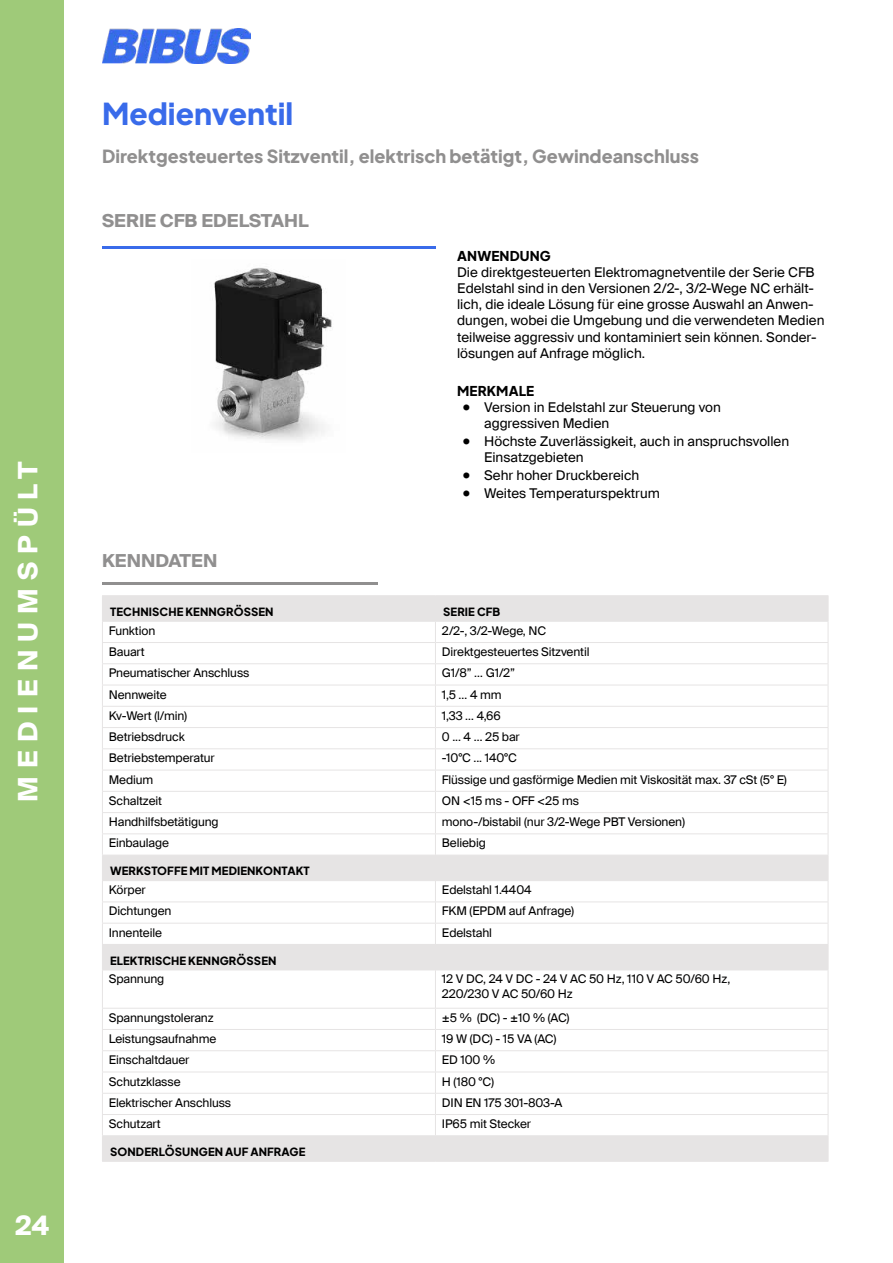
<style>
.page{position:relative;width:893px;height:1263px;background:#fff}
.page>*{position:absolute;margin:0;border:0;box-sizing:border-box;transform-origin:0 0}
.t1{font:800 30px "Plus Jakarta Sans";color:#396bea}
.t2{font:700 27px "Suisse Intl";letter-spacing:.3em;color:#fff}
.t3{font:800 18px "Plus Jakarta Sans";color:#908f8f}
.t4{font:700 18px "Suisse Intl";color:#908f8f}
.t5{font:13.5px/16.2px "Suisse Intl";color:#000}
.t6{font:800 13.5px "Plus Jakarta Sans";letter-spacing:.01em;color:#000}
.t7{font:12px/14.4px "Suisse Intl";letter-spacing:-.01em;color:#000}
.t8{font:800 11.25px "Plus Jakarta Sans";letter-spacing:.01em;color:#000}
.s1{font-weight:600;font-size:16.5px}
</style>
<div class="page">
<img style="left:102px;top:29px;width:149px;height:35px">
<div style="left:0;top:0;width:64px;height:1263px;background:#9fca79"></div>
<hr style="left:102px;top:247px;width:334px;height:2px;background:#396bea">
<img style="left:214px;top:267px;width:118px;height:174px">
<hr style="left:102px;top:583px;width:276px;height:2px;background:#908f8f">
<svg style="left:103px;top:596px;width:725px;height:565px"></svg>
<hr style="left:435px;top:595px;width:393px;height:1px;background:#e6e4e4">
<hr style="left:435px;top:621px;width:393px;height:1px;background:#e6e4e4">
<hr style="left:102px;top:642px;width:333px;height:1px;background:#e6e4e4">
<hr style="left:435px;top:642px;width:393px;height:1px;background:#e6e4e4">
<hr style="left:102px;top:663px;width:333px;height:1px;background:#e6e4e4">
<hr style="left:435px;top:663px;width:393px;height:1px;background:#e6e4e4">
<hr style="left:102px;top:685px;width:333px;height:1px;background:#e6e4e4">
<hr style="left:435px;top:685px;width:393px;height:1px;background:#e6e4e4">
<hr style="left:102px;top:706px;width:333px;height:1px;background:#e6e4e4">
<hr style="left:435px;top:706px;width:393px;height:1px;background:#e6e4e4">
<hr style="left:102px;top:727px;width:333px;height:1px;background:#e6e4e4">
<hr style="left:435px;top:727px;width:393px;height:1px;background:#e6e4e4">
<hr style="left:102px;top:748px;width:333px;height:1px;background:#e6e4e4">
<hr style="left:435px;top:748px;width:393px;height:1px;background:#e6e4e4">
<hr style="left:102px;top:770px;width:333px;height:1px;background:#e6e4e4">
<hr style="left:435px;top:770px;width:393px;height:1px;background:#e6e4e4">
<hr style="left:102px;top:791px;width:333px;height:1px;background:#e6e4e4">
<hr style="left:435px;top:791px;width:393px;height:1px;background:#e6e4e4">
<hr style="left:102px;top:812px;width:333px;height:1px;background:#e6e4e4">
<hr style="left:435px;top:812px;width:393px;height:1px;background:#e6e4e4">
<hr style="left:102px;top:833px;width:333px;height:1px;background:#e6e4e4">
<hr style="left:435px;top:833px;width:393px;height:1px;background:#e6e4e4">
<hr style="left:102px;top:901px;width:333px;height:1px;background:#e6e4e4">
<hr style="left:435px;top:901px;width:393px;height:1px;background:#e6e4e4">
<hr style="left:102px;top:923px;width:333px;height:1px;background:#e6e4e4">
<hr style="left:435px;top:923px;width:393px;height:1px;background:#e6e4e4">
<hr style="left:435px;top:970px;width:1px;height:38px;background:#e6e4e4">
<hr style="left:102px;top:1008px;width:333px;height:1px;background:#e6e4e4">
<hr style="left:435px;top:1008px;width:393px;height:1px;background:#e6e4e4">
<hr style="left:102px;top:1029px;width:333px;height:1px;background:#e6e4e4">
<hr style="left:435px;top:1029px;width:393px;height:1px;background:#e6e4e4">
<hr style="left:102px;top:1050px;width:333px;height:1px;background:#e6e4e4">
<hr style="left:435px;top:1050px;width:393px;height:1px;background:#e6e4e4">
<hr style="left:102px;top:1071px;width:333px;height:1px;background:#e6e4e4">
<hr style="left:435px;top:1071px;width:393px;height:1px;background:#e6e4e4">
<hr style="left:102px;top:1093px;width:333px;height:1px;background:#e6e4e4">
<hr style="left:435px;top:1093px;width:393px;height:1px;background:#e6e4e4">
<hr style="left:102px;top:1114px;width:333px;height:1px;background:#e6e4e4">
<hr style="left:435px;top:1114px;width:393px;height:1px;background:#e6e4e4">
<svg style="left:435px;top:1009px;width:1px;height:152px"></svg>
<hr style="left:102px;top:595px;width:333px;height:1px;background:#e6e4e4">
<svg style="left:435px;top:596px;width:1px;height:373px"></svg>
<hr style="left:102px;top:621px;width:333px;height:1px;background:#e6e4e4">
<hr style="left:102px;top:855px;width:333px;height:1px;background:#e6e4e4">
<hr style="left:435px;top:855px;width:393px;height:1px;background:#e6e4e4">
<hr style="left:102px;top:880px;width:333px;height:1px;background:#e6e4e4">
<hr style="left:435px;top:880px;width:393px;height:1px;background:#e6e4e4">
<hr style="left:102px;top:944px;width:333px;height:1px;background:#e6e4e4">
<hr style="left:435px;top:944px;width:393px;height:1px;background:#e6e4e4">
<svg style="left:102px;top:596px;width:1px;height:373px"></svg>
<svg style="left:828px;top:596px;width:1px;height:373px"></svg>
<hr style="left:102px;top:969px;width:333px;height:1px;background:#e6e4e4">
<hr style="left:435px;top:969px;width:393px;height:1px;background:#e6e4e4">
<hr style="left:102px;top:970px;width:1px;height:38px;background:#e6e4e4">
<hr style="left:828px;top:970px;width:1px;height:38px;background:#e6e4e4">
<hr style="left:102px;top:1135px;width:333px;height:1px;background:#e6e4e4">
<svg style="left:102px;top:1009px;width:1px;height:152px"></svg>
<hr style="left:435px;top:1135px;width:393px;height:1px;background:#e6e4e4">
<svg style="left:828px;top:1008px;width:1px;height:153px"></svg>
<hr style="left:102px;top:1161px;width:333px;height:1px;background:#e6e4e4">
<hr style="left:435px;top:1161px;width:393px;height:1px;background:#e6e4e4">
<h2 class="t2" style="left:13px;top:802px;width:342px;rotate:-90deg">MEDIENUMSPÜLT</h2>
<h2 class="t2" style="left:15px;top:1210px;width:36px">24</h2>
<h1 class="t1" style="left:102px;top:86px;width:193px">Medienventil</h1>
<h3 class="t3" style="left:102px;top:140px;width:598px">Direktgesteuertes Sitzventil, elektrisch betätigt, Gewindeanschluss</h3>
<h3 class="t4" style="left:102px;top:210px;width:208px">SERIE CFB EDELSTAHL</h3>
<h3 class="t4" style="left:102px;top:550px;width:117px">KENNDATEN</h3>
<p class="t6" style="left:457px;top:243px;width:95px">ANWENDUNG</p>
<p class="t5" style="left:457px;top:264px;width:369px">Die direktgesteuerten Elektromagnetventile der Serie CFB Edelstahl sind in den Versionen 2/2-, 3/2-Wege NC erhält&shy;lich, die ideale Lösung für eine grosse Auswahl an Anwen&shy;dungen, wobei die Umgebung und die verwendeten Medien teilweise aggressiv und kontaminiert sein können. Sonder&shy;lösungen auf Anfrage möglich.</p>
<p class="t6" style="left:457px;top:378px;width:79px">MERKMALE</p>
<p class="t5" style="left:484px;top:399px;width:238px;text-indent:-21px"><span class="s1">•</span> Version in Edelstahl zur Steuerung von aggressiven Medien</p>
<p class="t5" style="left:484px;top:433px;width:306px;text-indent:-21px"><span class="s1">•</span> Höchste Zuverlässigkeit, auch in anspruchsvollen<br>Einsatzgebieten</p>
<p class="t5" style="left:463px;top:467px;width:178px"><span class="s1">•</span> Sehr hoher Druckbereich</p>
<p class="t5" style="left:463px;top:485px;width:198px"><span class="s1">•</span> Weites Temperaturspektrum</p>
<p class="t8" style="left:110px;top:601px;width:165px">TECHNISCHE KENNGRÖSSEN</p>
<p class="t8" style="left:443px;top:601px;width:59px">SERIE CFB</p>
<p class="t7" style="left:109px;top:623px;width:48px">Funktion</p>
<p class="t7" style="left:442px;top:623px;width:106px">2/2-, 3/2-Wege, NC</p>
<p class="t7" style="left:109px;top:645px;width:37px">Bauart</p>
<p class="t7" style="left:442px;top:645px;width:149px">Direktgesteuertes Sitzventil</p>
<p class="t7" style="left:109px;top:666px;width:142px">Pneumatischer Anschluss</p>
<p class="t7" style="left:442px;top:666px;width:75px">G1/8” … G1/2”</p>
<p class="t7" style="left:109px;top:687px;width:59px">Nennweite</p>
<p class="t7" style="left:442px;top:687px;width:61px">1,5 … 4 mm</p>
<p class="t7" style="left:109px;top:708px;width:80px">Kv-Wert (l/min)</p>
<p class="t7" style="left:442px;top:708px;width:61px">1,33 … 4,66</p>
<p class="t7" style="left:109px;top:730px;width:78px">Betriebsdruck</p>
<p class="t7" style="left:442px;top:730px;width:80px">0 ... 4 … 25 bar</p>
<p class="t7" style="left:109px;top:751px;width:107px">Betriebstemperatur</p>
<p class="t7" style="left:442px;top:751px;width:77px">-10°C ... 140°C</p>
<p class="t7" style="left:109px;top:772px;width:46px">Medium</p>
<p class="t7" style="left:442px;top:772px;width:346px">Flüssige und gasförmige Medien mit Viskosität max. 37 cSt (5° E)</p>
<p class="t7" style="left:109px;top:793px;width:55px">Schaltzeit</p>
<p class="t7" style="left:442px;top:793px;width:139px">ON &lt;15 ms - OFF &lt;25 ms</p>
<p class="t7" style="left:109px;top:815px;width:111px">Handhilfsbetätigung</p>
<p class="t7" style="left:442px;top:815px;width:245px">mono-/bistabil (nur 3/2-Wege PBT Versionen)</p>
<p class="t7" style="left:109px;top:836px;width:62px">Einbaulage</p>
<p class="t7" style="left:442px;top:836px;width:45px">Beliebig</p>
<p class="t8" style="left:110px;top:861px;width:201px">WERKSTOFFE MIT MEDIENKONTAKT</p>
<p class="t7" style="left:109px;top:883px;width:39px">Körper</p>
<p class="t7" style="left:442px;top:883px;width:91px">Edelstahl 1.4404</p>
<p class="t7" style="left:109px;top:904px;width:64px">Dichtungen</p>
<p class="t7" style="left:442px;top:904px;width:134px">FKM (EPDM auf Anfrage)</p>
<p class="t7" style="left:109px;top:925px;width:55px">Innenteile</p>
<p class="t7" style="left:442px;top:925px;width:52px">Edelstahl</p>
<p class="t8" style="left:110px;top:950px;width:168px">ELEKTRISCHE KENNGRÖSSEN</p>
<p class="t7" style="left:109px;top:972px;width:57px">Spannung</p>
<p class="t7" style="left:442px;top:972px;width:290px">12 V DC, 24 V DC - 24 V AC 50 Hz, 110 V AC 50/60 Hz,<br>220/230 V AC 50/60 Hz</p>
<p class="t7" style="left:109px;top:1010px;width:106px">Spannungstoleranz</p>
<p class="t7" style="left:442px;top:1010px;width:129px">±5 % (DC) - ±10 % (AC)</p>
<p class="t7" style="left:109px;top:1032px;width:109px">Leistungsaufnahme</p>
<p class="t7" style="left:442px;top:1032px;width:116px">19 W (DC) - 15 VA (AC)</p>
<p class="t7" style="left:109px;top:1053px;width:82px">Einschaltdauer</p>
<p class="t7" style="left:442px;top:1053px;width:55px">ED 100 %</p>
<p class="t7" style="left:109px;top:1074px;width:73px">Schutzklasse</p>
<p class="t7" style="left:442px;top:1074px;width:54px">H (180 °C)</p>
<p class="t7" style="left:109px;top:1095px;width:124px">Elektrischer Anschluss</p>
<p class="t7" style="left:442px;top:1095px;width:122px">DIN EN 175 301-803-A</p>
<p class="t7" style="left:109px;top:1117px;width:53px">Schutzart</p>
<p class="t7" style="left:442px;top:1117px;width:91px">IP65 mit Stecker</p>
<p class="t8" style="left:110px;top:1141px;width:197px">SONDERLÖSUNGEN AUF ANFRAGE</p>
</div>
